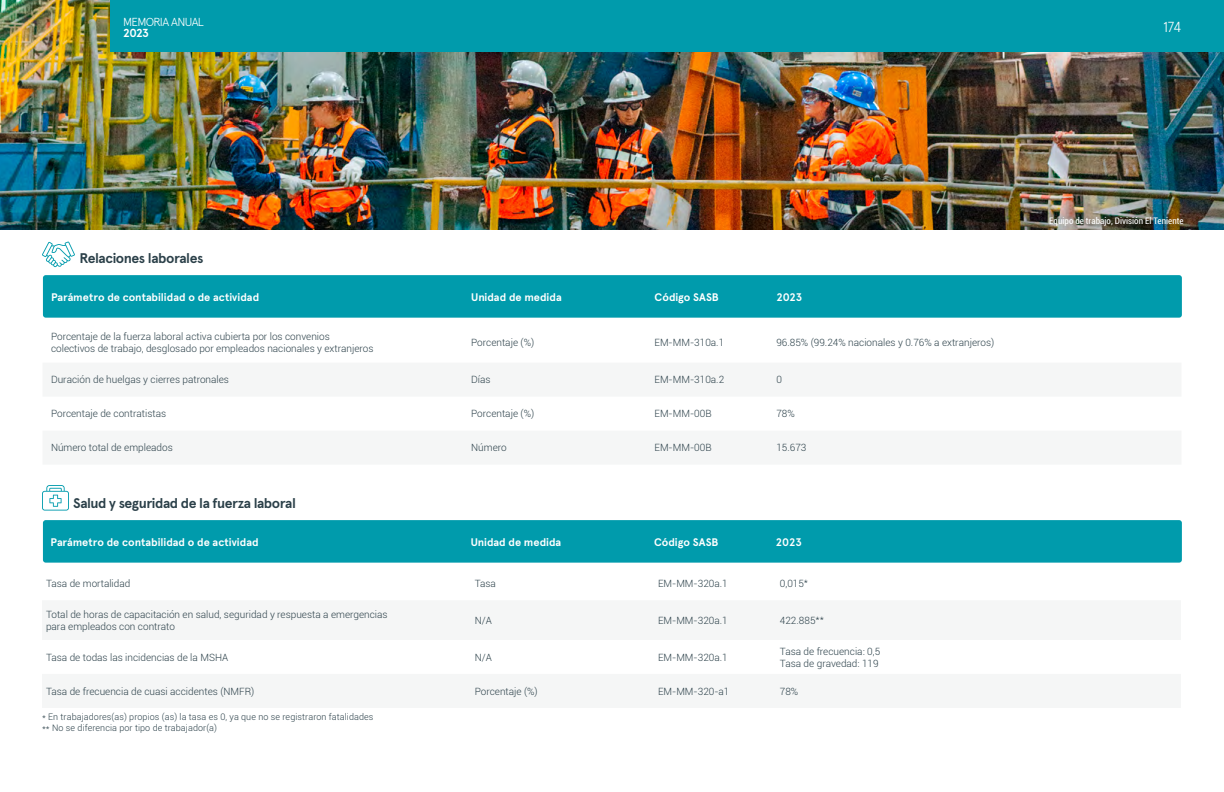
<style>
.page{position:relative;width:1224px;height:792px;background:#fff}
.page>*{position:absolute;margin:0;border:0;box-sizing:border-box;transform-origin:0 0}
.t1{font:300 14.5px "Apercu";color:#fff}
.SUBTÍTULOS{font:700 14px "Apercu";letter-spacing:-.03em;color:#2b4049}
.t2{font:300 11.6px "Apercu Pro";letter-spacing:-.055em;color:#fff}
.t3{font:700 11.6px "Apercu Pro";color:#fff}
.t4{font:700 11px "Apercu";color:#fff}
.t5{font:300 10px/12px "Roboto";color:#2b4049}
.PÁRRAFO_NORMAL{font:300 9px "Roboto";letter-spacing:.01em;color:#2b4049}
.PIE_DE_FOTO{font:condensed 9px "Roboto";letter-spacing:.005em;color:#fff}
</style>
<div class="page">
<div style="left:43px;top:275px;width:1139px;height:43px;background:#009bac;border-radius:3px"></div>
<div style="left:43px;top:520px;width:1139px;height:43px;background:#009bac;border-radius:3px"></div>
<img style="left:0;top:0;width:1224px;height:230px">
<svg style="left:42px;top:241px;width:33px;height:26px"></svg>
<svg style="left:42px;top:485px;width:27px;height:26px"></svg>
<div style="left:111px;top:0;width:1113px;height:51px;background:#009bac"></div>
<p class="t2" style="left:123px;top:13px;width:82px">MEMORIA ANUAL</p>
<p class="t3" style="left:123px;top:24px;width:27px">2023</p>
<h1 class="t1" style="left:1163px;top:19px;width:20px">174</h1>
<p class="SUBTÍTULOS" style="left:79px;top:249px;width:126px">Relaciones laborales</p>
<p class="t4" style="left:51px;top:290px;width:210px">Parámetro de contabilidad o de actividad</p>
<p class="t4" style="left:471px;top:290px;width:92px">Unidad de medida</p>
<p class="t4" style="left:655px;top:290px;width:66px">Código SASB</p>
<p class="t4" style="left:776px;top:290px;width:27px">2023</p>
<p class="t5" style="left:51px;top:330px;width:324px">Porcentaje de la fuerza laboral activa cubierta por los convenios colectivos de trabajo, desglosado por empleados nacionales y extranjeros</p>
<p class="t5" style="left:471px;top:336px;width:65px">Porcentaje (%)</p>
<p class="t5" style="left:655px;top:336px;width:71px">EM-MM-310a.1</p>
<p class="t5" style="left:776px;top:336px;width:219px">96.85% (99.24% nacionales y 0.76% a extranjeros)</p>
<p class="t5" style="left:51px;top:373px;width:180px">Duración de huelgas y cierres patronales</p>
<p class="t5" style="left:471px;top:373px;width:21px">Días</p>
<p class="t5" style="left:655px;top:373px;width:71px">EM-MM-310a.2</p>
<p class="t5" style="left:776px;top:373px;width:7px">0</p>
<p class="t5" style="left:51px;top:408px;width:117px">Porcentaje de contratistas</p>
<p class="t5" style="left:471px;top:408px;width:65px">Porcentaje (%)</p>
<p class="t5" style="left:655px;top:408px;width:59px">EM-MM-00B</p>
<p class="t5" style="left:776px;top:408px;width:20px">78%</p>
<p class="t5" style="left:51px;top:442px;width:123px">Número total de empleados</p>
<p class="t5" style="left:471px;top:442px;width:37px">Número</p>
<p class="t5" style="left:655px;top:442px;width:59px">EM-MM-00B</p>
<p class="t5" style="left:776px;top:442px;width:32px">15.673</p>
<p class="SUBTÍTULOS" style="left:73px;top:494px;width:224px">Salud y seguridad de la fuerza laboral</p>
<p class="t4" style="left:51px;top:535px;width:210px">Parámetro de contabilidad o de actividad</p>
<p class="t4" style="left:471px;top:535px;width:92px">Unidad de medida</p>
<p class="t4" style="left:654px;top:535px;width:66px">Código SASB</p>
<p class="t4" style="left:776px;top:535px;width:27px">2023</p>
<p class="t5" style="left:46px;top:577px;width:86px">Tasa de mortalidad</p>
<p class="t5" style="left:475px;top:577px;width:23px">Tasa</p>
<p class="t5" style="left:658px;top:577px;width:71px">EM-MM-320a.1</p>
<p class="t5" style="left:780px;top:577px;width:30px">0,015*</p>
<p class="t5" style="left:46px;top:608px;width:343px">Total de horas de capacitación en salud, seguridad y respuesta a emergencias para empleados con contrato</p>
<p class="t5" style="left:475px;top:614px;width:19px">N/A</p>
<p class="t5" style="left:658px;top:614px;width:71px">EM-MM-320a.1</p>
<p class="t5" style="left:780px;top:614px;width:46px">422.885**</p>
<p class="t5" style="left:46px;top:651px;width:184px">Tasa de todas las incidencias de la MSHA</p>
<p class="t5" style="left:475px;top:651px;width:19px">N/A</p>
<p class="t5" style="left:658px;top:651px;width:71px">EM-MM-320a.1</p>
<p class="t5" style="left:780px;top:645px;width:102px">Tasa de frecuencia: 0,5<br>Tasa de gravedad: 119</p>
<p class="t5" style="left:46px;top:685px;width:210px">Tasa de frecuencia de cuasi accidentes (NMFR)</p>
<p class="t5" style="left:475px;top:685px;width:65px">Porcentaje (%)</p>
<p class="t5" style="left:658px;top:685px;width:73px">EM-MM-320-a1</p>
<p class="t5" style="left:780px;top:685px;width:20px">78%</p>
<p class="PÁRRAFO_NORMAL" style="left:42px;top:711px;width:333px">* En trabajadores(as) propios (as) la tasa es 0, ya que no se registraron fatalidades</p>
<p class="PÁRRAFO_NORMAL" style="left:42px;top:722px;width:177px">** No se diferencia por tipo de trabajador(a)</p>
<p class="PIE_DE_FOTO" style="left:1049px;top:215px;width:136px">Equipo de trabajo, División El Teniente</p>
</div>
